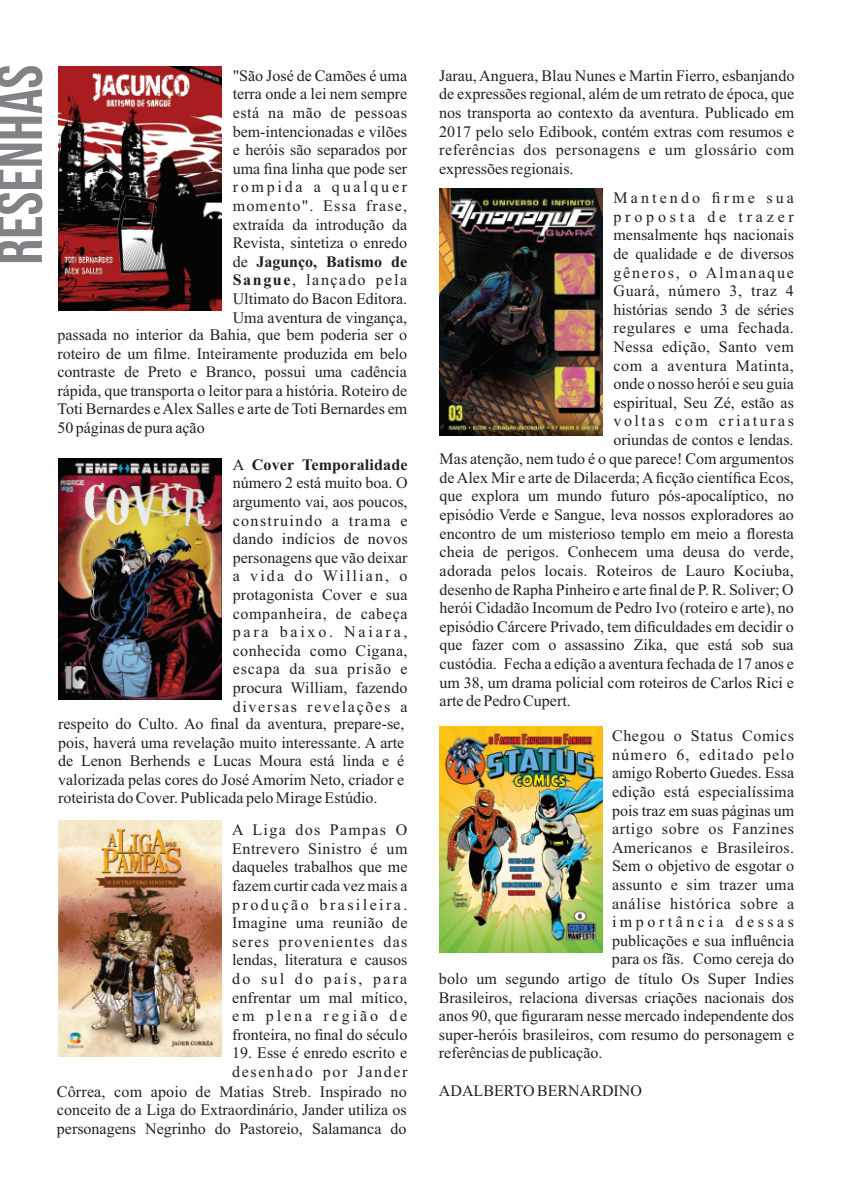
<style>
.page{position:relative;width:851px;height:1191px;background:#fff}
.page>*{position:absolute;margin:0;border:0;box-sizing:border-box;transform-origin:0 0}
.t1{font:64px "Bebas Neue";color:#808285}
.t2{font:16px/18.6px "Times New Roman";color:#231f20;text-align:justify}
.t3{font:16px "Times New Roman";letter-spacing:.02em;color:#231f20}
.t4{font:16px "Times New Roman";letter-spacing:.025em;color:#231f20}
.t5{font:16px "Times New Roman";letter-spacing:.04em;color:#231f20}
.t6{font:16px "Times New Roman";letter-spacing:.045em;color:#231f20}
.t7{font:16px "Times New Roman";letter-spacing:.075em;color:#231f20}
.t8{font:700 16px "Times New Roman";letter-spacing:.01em;color:#231f20}
.t9{font:16px "Times New Roman";letter-spacing:.035em;color:#231f20}
.t10{font:16px "Times New Roman";letter-spacing:.105em;color:#231f20}
.t11{font:16px "Times New Roman";letter-spacing:.1em;color:#231f20}
.t12{font:16px "Times New Roman";letter-spacing:.085em;color:#231f20}
.t13{font:16px "Times New Roman";letter-spacing:.06em;color:#231f20}
.t14{font:16px "Times New Roman";letter-spacing:.11em;color:#231f20}
.t15{font:16px "Times New Roman";letter-spacing:.155em;color:#231f20}
.t16{font:16px "Times New Roman";letter-spacing:.175em;color:#231f20}
.t17{font:16px "Times New Roman";letter-spacing:.22em;color:#231f20}
.t18{font:16px "Times New Roman";letter-spacing:.17em;color:#231f20}
.t19{font:16px "Times New Roman";letter-spacing:.13em;color:#231f20}
.t20{font:16px "Times New Roman";letter-spacing:.195em;color:#231f20}
.t21{font:16px "Times New Roman";letter-spacing:.235em;color:#231f20}
.s1{font-weight:400}
.s2{font-weight:700}
</style>
<div class="page">
<img style="left:58px;top:66px;width:163px;height:245px">
<img style="left:58px;top:458px;width:163px;height:241px">
<img style="left:58px;top:821px;width:163px;height:235px">
<img style="left:439px;top:189px;width:163px;height:246px">
<img style="left:439px;top:727px;width:163px;height:225px">
<h1 class="t1" style="left:-6px;top:265px;width:201px;rotate:-90deg">resenhas</h1>
<p class="t2" style="left:233px;top:68px;width:176px">"São José de Camões é uma</p>
<p class="t2" style="left:233px;top:86px;width:176px">terra onde a lei nem sempre</p>
<p class="t9" style="left:233px;top:107px;width:176px">está na mão de pessoas</p>
<p class="t2" style="left:233px;top:123px;width:176px">bem-intencionadas e vilões</p>
<p class="t2" style="left:233px;top:142px;width:176px">e heróis são separados por</p>
<p class="t2" style="left:233px;top:161px;width:176px">uma fina linha que pode ser</p>
<p class="t18" style="left:233px;top:181px;width:176px">rompida a qualquer</p>
<p class="t7" style="left:233px;top:200px;width:176px">momento". Essa frase,</p>
<p class="t2" style="left:233px;top:216px;width:176px">extraída da introdução da</p>
<p class="t2" style="left:233px;top:235px;width:176px">Revista, sintetiza o enredo</p>
<p class="t8" style="left:233px;top:256px;width:176px"><span class="s1">de</span> Jagunço, Batismo de</p>
<p class="t11" style="left:233px;top:274px;width:176px"><span class="s2">Sangue</span>, lançado pela</p>
<p class="t2" style="left:233px;top:291px;width:176px">Ultimato do Bacon Editora.</p>
<p class="t2" style="left:233px;top:309px;width:176px">Uma aventura de vingança,</p>
<p class="t2" style="left:57px;top:327px;width:351px">passada no interior da Bahia, que bem poderia ser o</p>
<p class="t2" style="left:57px;top:345px;width:351px">roteiro de um filme. Inteiramente produzida em belo</p>
<p class="t2" style="left:57px;top:364px;width:351px">contraste de Preto e Branco, possui uma cadência</p>
<p class="t2" style="left:57px;top:383px;width:351px">rápida, que transporta o leitor para a história. Roteiro de</p>
<p class="t2" style="left:57px;top:401px;width:351px">Toti Bernardes e Alex Salles e arte de Toti Bernardes em</p>
<p class="t2" style="left:57px;top:420px;width:149px">50 páginas de pura ação</p>
<p class="t8" style="left:233px;top:459px;width:176px"><span class="s1">A</span> Cover Temporalidade</p>
<p class="t2" style="left:233px;top:475px;width:176px">número 2 está muito boa. O</p>
<p class="t2" style="left:233px;top:494px;width:176px">argumento vai, aos poucos,</p>
<p class="t12" style="left:233px;top:514px;width:176px">construindo a trama e</p>
<p class="t3" style="left:233px;top:533px;width:176px">dando indícios de novos</p>
<p class="t2" style="left:233px;top:549px;width:176px">personagens que vão deixar</p>
<p class="t19" style="left:233px;top:570px;width:176px">a vida do Willian, o</p>
<p class="t2" style="left:233px;top:587px;width:176px">protagonista Cover e sua</p>
<p class="t5" style="left:233px;top:607px;width:176px">companheira, de cabeça</p>
<p class="t16" style="left:233px;top:626px;width:176px">para baixo. Naiara,</p>
<p class="t4" style="left:233px;top:645px;width:176px">conhecida como Cigana,</p>
<p class="t13" style="left:233px;top:663px;width:176px">escapa da sua prisão e</p>
<p class="t2" style="left:233px;top:680px;width:176px">procura William, fazendo</p>
<p class="t10" style="left:233px;top:700px;width:176px">diversas revelações a</p>
<p class="t2" style="left:58px;top:716px;width:348px">respeito do Culto. Ao final da aventura, prepare-se,</p>
<p class="t2" style="left:58px;top:734px;width:348px">pois, haverá uma revelação muito interessante. A arte</p>
<p class="t2" style="left:58px;top:753px;width:348px">de Lenon Berhends e Lucas Moura está linda e é</p>
<p class="t2" style="left:58px;top:771px;width:348px">valorizada pelas cores do José Amorim Neto, criador e</p>
<p class="t2" style="left:58px;top:790px;width:321px">roteirista do Cover. Publicada pelo Mirage Estúdio.</p>
<p class="t2" style="left:232px;top:822px;width:177px">A Liga dos Pampas O Entrevero Sinistro é um daqueles trabalhos que me fazem curtir cada vez mais a produção brasileira.<br>Imagine uma reunião de seres provenientes das lendas, literatura e causos do sul do país, para enfrentar um mal mítico, em plena região de fronteira, no final do século</p>
<p class="t2" style="left:57px;top:1045px;width:352px;text-align:right">19. Esse é enredo escrito e<br>desenhado por Jander<br>Côrrea, com apoio de Matias Streb. Inspirado no conceito de a Liga do Extraordinário, Jander utiliza os personagens Negrinho do Pastoreio, Salamanca do</p>
<p class="t2" style="left:439px;top:68px;width:356px">Jarau, Anguera, Blau Nunes e Martin Fierro, esbanjando de expressões regional, além de um retrato de época, que nos transporta ao contexto da aventura. Publicado em 2017 pelo selo Edibook, contém extras com resumos e referências dos personagens e um glossário com expressões regionais.</p>
<p class="t20" style="left:613px;top:192px;width:182px">Mantendo firme sua</p>
<p class="t21" style="left:613px;top:211px;width:182px">proposta de trazer</p>
<p class="t2" style="left:613px;top:227px;width:182px">mensalmente hqs nacionais</p>
<p class="t2" style="left:613px;top:246px;width:182px">de qualidade e de diversos</p>
<p class="t14" style="left:613px;top:266px;width:182px">gêneros, o Almanaque</p>
<p class="t9" style="left:613px;top:285px;width:182px">Guará, número 3, traz 4</p>
<p class="t2" style="left:613px;top:301px;width:182px">histórias sendo 3 de séries</p>
<p class="t4" style="left:613px;top:322px;width:182px">regulares e uma fechada.</p>
<p class="t4" style="left:613px;top:341px;width:182px">Nessa edição, Santo vem</p>
<p class="t5" style="left:613px;top:359px;width:182px">com a aventura Matinta,</p>
<p class="t2" style="left:613px;top:376px;width:182px">onde o nosso herói e seu guia</p>
<p class="t2" style="left:613px;top:394px;width:182px">espiritual, Seu Zé, estão as</p>
<p class="t15" style="left:613px;top:415px;width:182px">voltas com criaturas</p>
<p class="t2" style="left:613px;top:432px;width:181px">oriundas de contos e lendas.</p>
<p class="t2" style="left:439px;top:451px;width:356px">Mas atenção, nem tudo é o que parece! Com argumentos</p>
<p class="t2" style="left:439px;top:470px;width:356px">de Alex Mir e arte de Dilacerda; Aficção científica Ecos,</p>
<p class="t2" style="left:439px;top:488px;width:355px">que explora um mundo futuro pós-apocalíptico, no</p>
<p class="t2" style="left:439px;top:507px;width:356px">episódio Verde e Sangue, leva nossos exploradores ao</p>
<p class="t2" style="left:439px;top:525px;width:356px">encontro de um misterioso templo em meio a floresta</p>
<p class="t2" style="left:439px;top:544px;width:355px">cheia de perigos. Conhecem uma deusa do verde,</p>
<p class="t3" style="left:439px;top:565px;width:355px">adorada pelos locais. Roteiros de Lauro Kociuba,</p>
<p class="t2" style="left:439px;top:581px;width:356px">desenho de Rapha Pinheiro e arte final de P. R. Soliver; O</p>
<p class="t2" style="left:439px;top:600px;width:356px">herói Cidadão Incomum de Pedro Ivo (roteiro e arte), no</p>
<p class="t2" style="left:439px;top:618px;width:356px">episódio Cárcere Privado, tem dificuldades em decidir o</p>
<p class="t2" style="left:439px;top:637px;width:355px">que fazer com o assassino Zika, que está sob sua</p>
<p class="t2" style="left:439px;top:656px;width:356px">custódia. Fecha a edição a aventura fechada de 17 anos e</p>
<p class="t2" style="left:439px;top:674px;width:356px">um 38, um drama policial com roteiros de Carlos Rici e</p>
<p class="t2" style="left:439px;top:693px;width:133px">arte de Pedro Cupert.</p>
<p class="t5" style="left:612px;top:730px;width:183px">Chegou o Status Comics</p>
<p class="t7" style="left:612px;top:748px;width:183px">número 6, editado pelo</p>
<p class="t2" style="left:612px;top:765px;width:183px">amigo Roberto Guedes. Essa</p>
<p class="t2" style="left:612px;top:784px;width:183px">edição está especialíssima</p>
<p class="t2" style="left:612px;top:802px;width:183px">pois traz em suas páginas um</p>
<p class="t6" style="left:612px;top:823px;width:183px">artigo sobre os Fanzines</p>
<p class="t3" style="left:612px;top:841px;width:183px">Americanos e Brasileiros.</p>
<p class="t2" style="left:612px;top:858px;width:183px">Sem o objetivo de esgotar o</p>
<p class="t3" style="left:612px;top:879px;width:183px">assunto e sim trazer uma</p>
<p class="t6" style="left:612px;top:897px;width:183px">análise histórica sobre a</p>
<p class="t17" style="left:612px;top:916px;width:183px">importância dessas</p>
<p class="t2" style="left:612px;top:932px;width:183px">publicações e sua influência</p>
<p class="t2" style="left:612px;top:951px;width:183px">para os fãs. Como cereja do</p>
<p class="t2" style="left:439px;top:971px;width:356px">bolo um segundo artigo de título Os Super Indies</p>
<p class="t2" style="left:439px;top:989px;width:356px">Brasileiros, relaciona diversas criações nacionais dos</p>
<p class="t2" style="left:439px;top:1008px;width:356px">anos 90, que figuraram nesse mercado independente dos</p>
<p class="t2" style="left:439px;top:1026px;width:356px">super-heróis brasileiros, com resumo do personagem e</p>
<p class="t2" style="left:439px;top:1045px;width:165px">referências de publicação.</p>
<p class="t2" style="left:439px;top:1082px;width:204px">ADALBERTO BERNARDINO</p>
</div>
